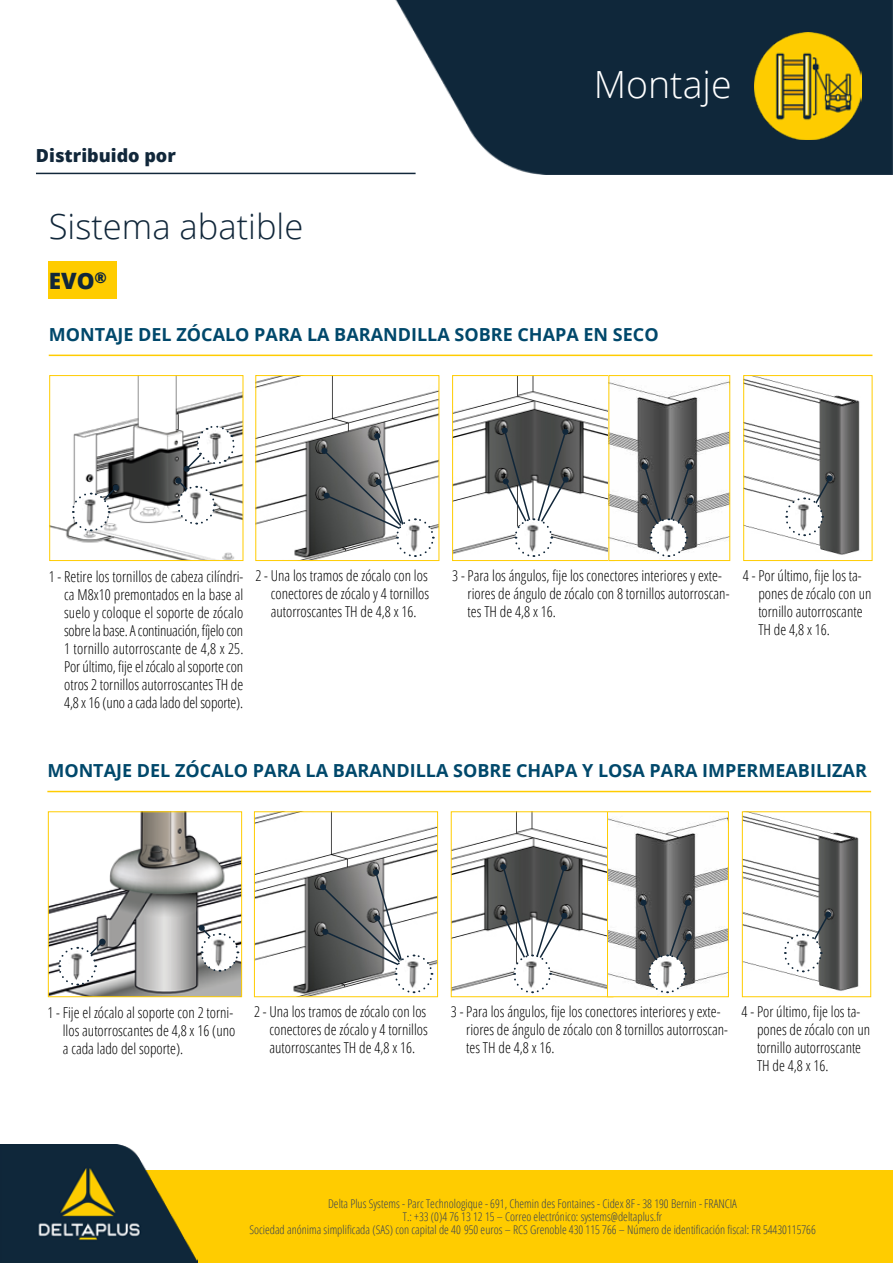
<style>
.page{position:relative;width:893px;height:1263px;background:#fff}
.page>*{position:absolute;margin:0;border:0;box-sizing:border-box;transform-origin:0 0}
.t1{font:300 37.5px "Open Sans";color:#fff}
.t2{font:300 34.5px "Open Sans";color:#11273a}
.t3{font:800 22.5px "Open Sans";color:#11273a}
.t4{font:700 18px "Open Sans";color:#00486b}
.t5{font:800 18px "Open Sans";color:#11273a}
.t6{font:300 condensed 15px/18px "Open Sans";color:#000}
.t7{font:300 condensed 12px/13px "Open Sans";color:#354054;text-align:center}
</style>
<div class="page">
<div style="left:0;top:1170px;width:893px;height:93px;background:#fc0"></div>
<img style="left:296px;top:0;width:597px;height:174px">
<div style="left:423px;top:0;width:393px;height:137px;background:#0f273a"></div>
<hr style="left:36px;top:173px;width:380px;height:1px;background:#11273a">
<img style="left:0;top:1145px;width:198px;height:118px">
<img style="left:755px;top:33px;width:106px;height:106px">
<div style="left:49px;top:261px;width:68px;height:38px;background:#fc0"></div>
<img style="left:50px;top:813px;width:190px;height:182px">
<div style="left:48px;top:811px;width:194px;height:186px;border:1px solid #fc0"></div>
<img style="left:256px;top:813px;width:180px;height:182px">
<div style="left:254px;top:811px;width:184px;height:186px;border:1px solid #fc0"></div>
<svg style="left:57px;top:938px;width:49px;height:48px"></svg>
<img style="left:68px;top:950px;width:18px;height:31px">
<svg style="left:320px;top:869px;width:113px;height:125px"></svg>
<img style="left:404px;top:957px;width:19px;height:32px">
<img style="left:453px;top:813px;width:154px;height:178px">
<img style="left:609px;top:817px;width:118px;height:168px">
<div style="left:607px;top:811px;width:122px;height:186px;border:1px solid #fc0"></div>
<svg style="left:500px;top:864px;width:67px;height:130px"></svg>
<img style="left:523px;top:957px;width:18px;height:32px">
<svg style="left:640px;top:900px;width:52px;height:94px"></svg>
<img style="left:658px;top:957px;width:18px;height:32px">
<img style="left:744px;top:813px;width:115px;height:178px">
<div style="left:742px;top:811px;width:129px;height:186px;border:1px solid #fc0"></div>
<hr style="left:47px;top:791px;width:824px;height:1px;background:#fc0">
<svg style="left:198px;top:925px;width:41px;height:48px"></svg>
<img style="left:210px;top:936px;width:19px;height:31px">
<svg style="left:783px;top:911px;width:48px;height:62px"></svg>
<img style="left:793px;top:937px;width:19px;height:31px">
<img style="left:51px;top:377px;width:190px;height:182px">
<div style="left:49px;top:375px;width:194px;height:186px;border:1px solid #fc0"></div>
<img style="left:257px;top:377px;width:180px;height:182px">
<div style="left:255px;top:375px;width:184px;height:186px;border:1px solid #fc0"></div>
<svg style="left:71px;top:484px;width:48px;height:48px"></svg>
<img style="left:81px;top:496px;width:19px;height:31px">
<svg style="left:321px;top:433px;width:114px;height:125px"></svg>
<img style="left:405px;top:521px;width:19px;height:32px">
<img style="left:454px;top:377px;width:154px;height:177px">
<div style="left:452px;top:375px;width:163px;height:186px;border:1px solid #fc0"></div>
<img style="left:610px;top:377px;width:118px;height:182px">
<div style="left:608px;top:375px;width:122px;height:186px;border:1px solid #fc0"></div>
<svg style="left:502px;top:427px;width:67px;height:130px"></svg>
<img style="left:524px;top:521px;width:19px;height:32px">
<svg style="left:641px;top:463px;width:52px;height:95px"></svg>
<img style="left:659px;top:521px;width:19px;height:32px">
<img style="left:745px;top:377px;width:115px;height:178px">
<div style="left:743px;top:375px;width:129px;height:186px;border:1px solid #fc0"></div>
<svg style="left:784px;top:475px;width:49px;height:62px"></svg>
<img style="left:795px;top:500px;width:18px;height:32px">
<svg style="left:175px;top:424px;width:61px;height:101px"></svg>
<img style="left:206px;top:429px;width:19px;height:31px">
<hr style="left:49px;top:355px;width:823px;height:1px;background:#fc0">
<p class="t5" style="left:36px;top:142px;width:141px">Distribuido por</p>
<h2 class="t2" style="left:49px;top:203px;width:256px">Sistema abatible</h2>
<h3 class="t3" style="left:49px;top:263px;width:60px">EVO<sup>®</sup></h3>
<h1 class="t1" style="left:594px;top:59px;width:139px">Montaje</h1>
<p class="t4" style="left:49px;top:322px;width:611px">MONTAJE DEL ZÓCALO PARA LA BARANDILLA SOBRE CHAPA EN SECO</p>
<p class="t6" style="left:64px;top:567px;width:181px;text-align:justify;text-indent:-15px">1 - Retire los tornillos de cabeza cilíndri&shy;ca M8x10 premontados en la base al suelo y coloque el soporte de zócalo sobre la base. A continuación, fíjelo con 1 tornillo autorroscante de 4,8 x 25.<br>Por último, fije el zócalo al soporte con otros 2 tornillos autorroscantes TH de 4,8 x 16 (uno a cada lado del soporte).</p>
<p class="t6" style="left:468px;top:566px;width:263px;text-indent:-15px">3 - Para los ángulos, fije los conectores interiores y exte&shy;riores de ángulo de zócalo con 8 tornillos autorroscan&shy;tes TH de 4,8 x 16.</p>
<p class="t6" style="left:758px;top:566px;width:115px;text-indent:-15px">4 - Por último, fije los ta&shy;pones de zócalo con un tornillo autorroscante<br>TH de 4,8 x 16.</p>
<p class="t6" style="left:271px;top:566px;width:160px;text-align:justify;text-indent:-15px">2 - Una los tramos de zócalo con los conectores de zócalo y 4 tornillos autorroscantes TH de 4,8 x 16.</p>
<p class="t4" style="left:47px;top:758px;width:821px">MONTAJE DEL ZÓCALO PARA LA BARANDILLA SOBRE CHAPA Y LOSA PARA IMPERMEABILIZAR</p>
<p class="t6" style="left:63px;top:1003px;width:174px;text-indent:-15px">1 - Fije el zócalo al soporte con 2 torni&shy;llos autorroscantes de 4,8 x 16 (uno a cada lado del soporte).</p>
<p class="t6" style="left:466px;top:1002px;width:263px;text-indent:-15px">3 - Para los ángulos, fije los conectores interiores y exte&shy;riores de ángulo de zócalo con 8 tornillos autorroscan&shy;tes TH de 4,8 x 16.</p>
<p class="t6" style="left:757px;top:1002px;width:115px;text-indent:-15px">4 - Por último, fije los ta&shy;pones de zócalo con un tornillo autorroscante<br>TH de 4,8 x 16.</p>
<p class="t6" style="left:269px;top:1002px;width:160px;text-align:justify;text-indent:-15px">2 - Una los tramos de zócalo con los conectores de zócalo y 4 tornillos autorroscantes TH de 4,8 x 16.</p>
<p class="t7" style="left:249px;top:1197px;width:568px">Delta Plus Systems - Parc Technologique - 691, Chemin des Fontaines - Cidex 8F - 38 190 Bernin - FRANCIA<br>T.: +33 (0)4 76 13 12 15 – Correo electrónico: systems@deltaplus.fr<br>Sociedad anónima simplificada (SAS) con capital de 40 950 euros – RCS Grenoble 430 115 766 – Número de identificación fiscal: FR 54430115766</p>
</div>
